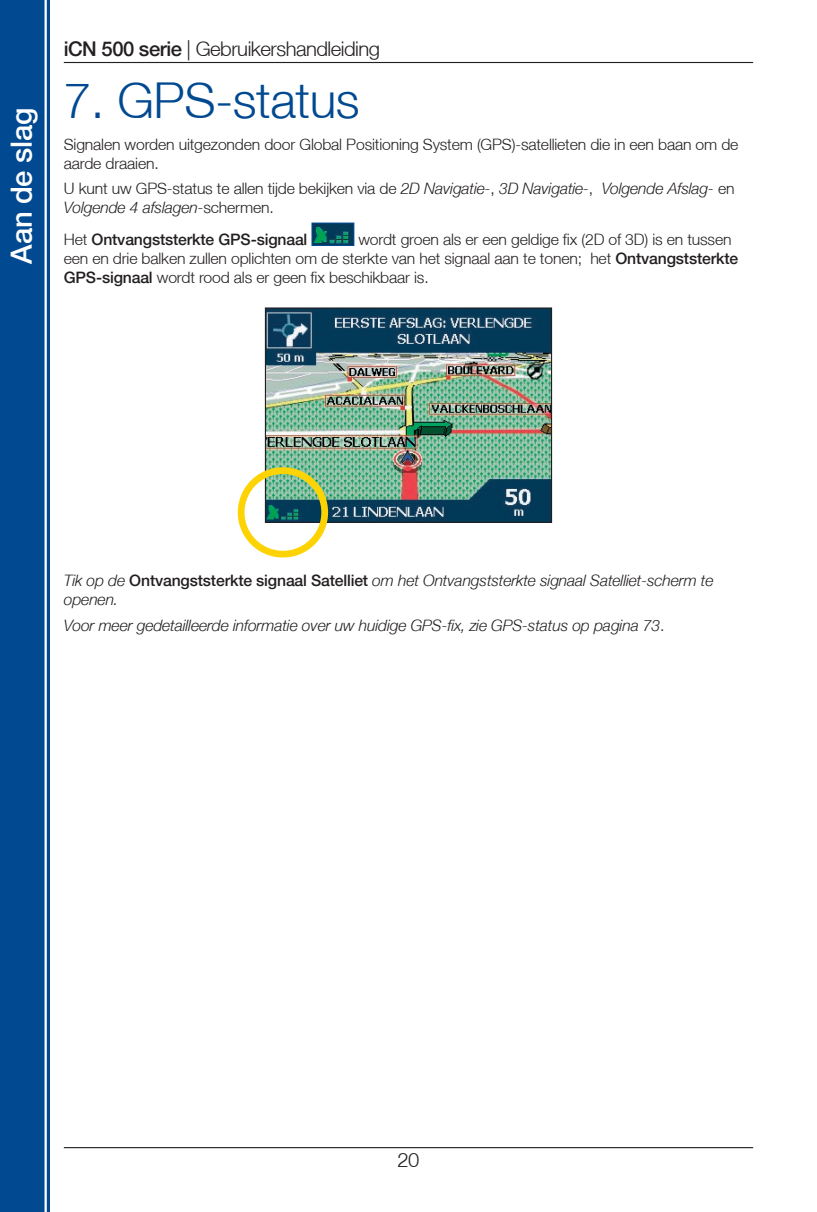
<style>
.page{position:relative;width:817px;height:1212px;background:#fff}
.page>*{position:absolute;margin:0;border:0;box-sizing:border-box;transform-origin:0 0}
.t1{font:300 49.5px "Helvetica Neue LT";letter-spacing:-.01em;color:#014990}
.t2{font:500 29.25px "Helvetica Neue LT";letter-spacing:-.01em;color:#fff}
.t3{font:300 20.25px "Helvetica Neue LT";letter-spacing:-.025em;color:#231f20}
.t4{font:italic 300 15.75px/18.9px "Helvetica Neue LT";letter-spacing:-.01em;color:#231f20}
.t5{font:300 15.75px/18.9px "Helvetica Neue LT";letter-spacing:-.01em;color:#231f20}
.t6{font:500 15.75px "Helvetica Neue LT";letter-spacing:-.01em;color:#231f20}
.s1{font-weight:500}
.s2{font-style:normal}
.s3{font-weight:300}
.s4{font-weight:500;font-style:normal}
</style>
<div class="page">
<img style="left:267px;top:309px;width:283px;height:212px">
<div style="left:265px;top:307px;width:287px;height:216px;border:1px solid #231f20"></div>
<div style="left:238px;top:467px;width:90px;height:90px;border:7px solid #fed304;border-radius:50%"></div>
<hr style="left:64px;top:1147px;width:689px;height:1px;background:#231f20">
<hr style="left:64px;top:62px;width:689px;height:1px;background:#231f20">
<div style="left:0;top:0;width:50px;height:1212px;background:#014990"></div>
<hr style="left:45px;top:0;width:2px;height:1212px;background:#fff">
<img style="left:313px;top:225px;width:39px;height:19px">
<div style="left:311px;top:223px;width:43px;height:23px;border:1px solid #014990"></div>
<h2 class="t2" style="left:4px;top:264px;width:157px;rotate:-90deg">Aan de slag</h2>
<p class="t3" style="left:64px;top:36px;width:317px"><span class="s1">iCN 500 serie</span> | Gebruikershandleiding</p>
<h1 class="t1" style="left:64px;top:70px;width:297px">7. GPS-status</h1>
<p class="t5" style="left:64px;top:135px;width:676px">Signalen worden uitgezonden door Global Positioning System (GPS)-satellieten die in een baan om de aarde draaien.</p>
<p class="t4" style="left:64px;top:179px;width:672px"><span class="s2">U kunt uw GPS-status te allen tijde bekijken via de</span> 2D Navigatie-<span class="s2">,</span> 3D Navigatie-<span class="s2">,</span> Volgende Afslag- <span class="s2">en<br></span>Volgende 4 afslagen-<span class="s2">schermen.</span></p>
<p class="t6" style="left:64px;top:230px;width:245px"><span class="s3">Het</span> Ontvangststerkte GPS-signaal</p>
<p class="t5" style="left:64px;top:230px;width:675px;text-indent:294px">wordt groen als er een geldige fix (2D of 3D) is en tussen een en drie balken zullen oplichten om de sterkte van het signaal aan te tonen; het <span class="s1">Ontvangststerkte<br>GPS-signaal</span> wordt rood als er geen fix beschikbaar is.</p>
<p class="t4" style="left:64px;top:571px;width:651px">Tik op de <span class="s4">Ontvangststerkte signaal Satelliet</span> om het Ontvangststerkte signaal Satelliet-scherm te openen.</p>
<p class="t4" style="left:64px;top:615px;width:602px">Voor meer gedetailleerde informatie over uw huidige GPS-fix, zie GPS-status op pagina 73<span class="s2">.</span></p>
<p class="t3" style="left:397px;top:1148px;width:24px">20</p>
</div>
